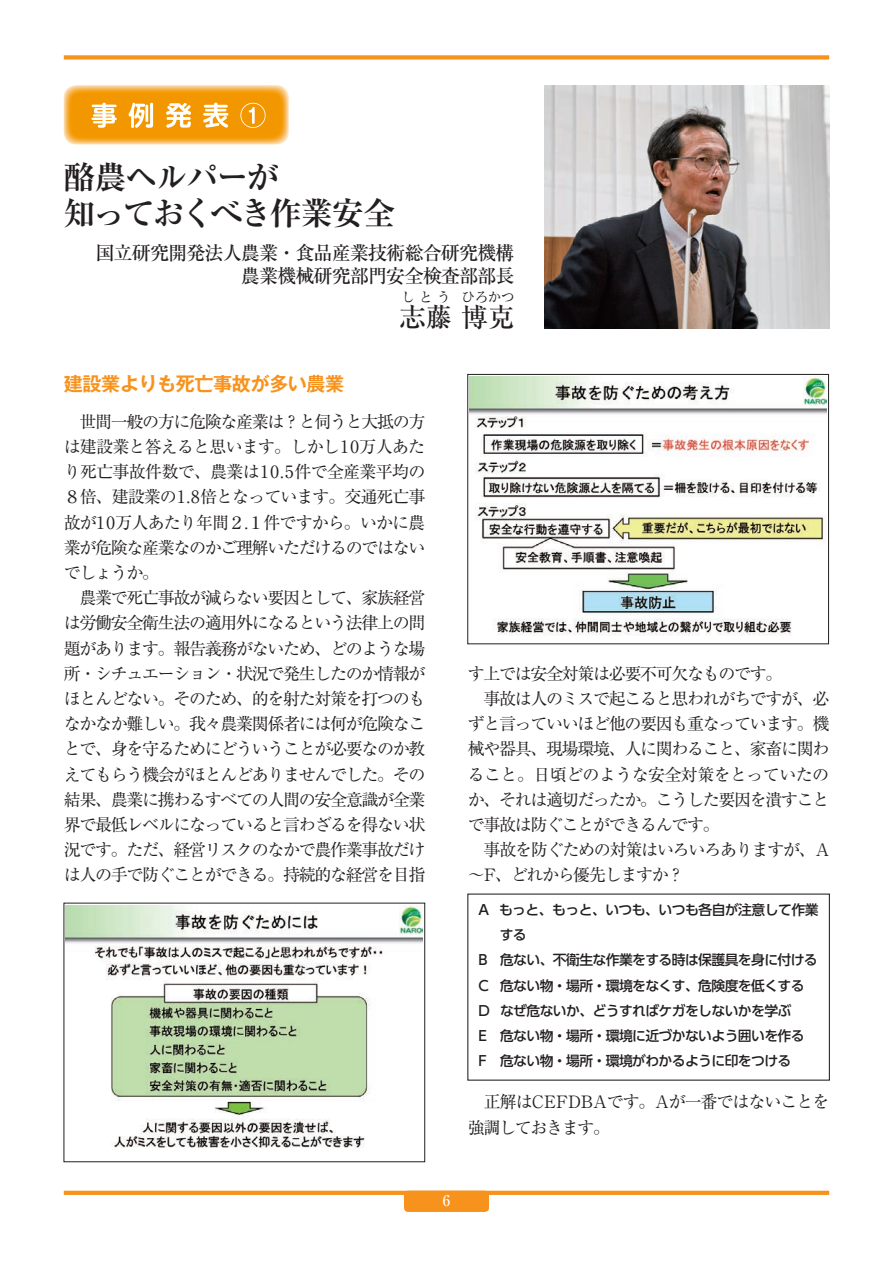
<style>
.page{position:relative;width:893px;height:1263px;background:#fff}
.page>*{position:absolute;margin:0;border:0;box-sizing:border-box;transform-origin:0 0}
.t1{font:700 31.95px/36.2px "Ryumin Pro";letter-spacing:-.05em;color:#231f20}
.t2{font:500 26.55px "Ryumin Pro";color:#231f20}
.t3{font:500 19.2px/23.4px "Ryumin Pro";letter-spacing:-.05em;color:#231f20;text-align:right}
.t4{font:700 19.2px "Gothic MB101 Pro De";letter-spacing:-.025em;color:#f7931d}
.t5{font:16.95px/25.2px "Ryumin Pro";letter-spacing:-.08em;color:#231f20}
.t6{font:16.95px/25.2px "Ryumin Pro";letter-spacing:-.06em;color:#231f20}
.t7{font:500 14.85px "Ryumin Pro";color:#fff}
.t8{font:500 13.8px "UD Shin Go Pro";letter-spacing:-.045em;color:#231f20}
.t9{font:500 13.35px "Ryumin Pro";color:#231f20}
</style>
<div class="page">
<hr style="left:64px;top:1191px;width:765px;height:4px;background:#f7931d">
<div style="left:404px;top:1191px;width:85px;height:21px;background:#f7931d;border-radius:4px"></div>
<div style="left:64px;top:55px;width:765px;height:5px;background:#f7931d"></div>
<img style="left:544px;top:85px;width:285px;height:243px">
<img style="left:66px;top:905px;width:357px;height:243px">
<div style="left:64px;top:903px;width:361px;height:259px;border:1px solid #231f20"></div>
<img style="left:470px;top:377px;width:357px;height:259px">
<div style="left:467px;top:374px;width:362px;height:270px;border:1px solid #231f20"></div>
<img style="left:64px;top:85px;width:225px;height:60px">
<img style="left:91px;top:103px;width:175px;height:25px">
<h1 class="t1" style="left:63px;top:157px;width:333px">酪農ヘルパーが<br>知っておくべき作業安全</h1>
<p class="t3" style="left:95px;top:240px;width:421px">国立研究開発法人農業・食品産業技術総合研究機構農業機械研究部門安全検査部部長</p>
<h2 class="t2" style="left:373px;top:296px;width:143px">　志藤 博克</h2>
<p class="t9" style="left:402px;top:287px;width:50px">しとう</p>
<p class="t9" style="left:461px;top:287px;width:55px">ひろかつ</p>
<p class="t4" style="left:64px;top:367px;width:282px">建設業よりも死亡事故が多い農業</p>
<p class="t5" style="left:64px;top:408px;width:363px">　世間一般の方に危険な産業は？と伺うと大抵の方は建設業と答えると思います。しかし10万人あたり死亡事故件数で、農業は10.5件で全産業平均の<br>８倍、建設業の1.8倍となっています。交通死亡事故が10万人あたり年間２.１件ですから。いかに農業が危険な産業なのかご理解いただけるのではないでしょうか。<br>　農業で死亡事故が減らない要因として、家族経営は労働安全衛生法の適用外になるという法律上の問題があります。報告義務がないため、どのような場所・シチュエーション・状況で発生したのか情報がほとんどない。そのため、的を射た対策を打つのもなかなか難しい。我々農業関係者には何が危険なことで、身を守るためにどういうことが必要なのか教えてもらう機会がほとんどありませんでした。その結果、農業に携わるすべての人間の安全意識が全業界で最低レベルになっていると言わざるを得ない状況です。ただ、経営リスクのなかで農作業事故だけは人の手で防ぐことができる。持続的な経営を目指</p>
<p class="t5" style="left:468px;top:660px;width:363px">す上では安全対策は必要不可欠なものです。<br>　事故は人のミスで起こると思われがちですが、必ずと言っていいほど他の要因も重なっています。機械や器具、現場環境、人に関わること、家畜に関わること。日頃どのような安全対策をとっていたのか、それは適切だったか。こうした要因を潰すことで事故は防ぐことができるんです。<br>　事故を防ぐための対策はいろいろありますが、A～F、どれから優先しますか？</p>
<p class="t8" style="left:478px;top:898px;width:342px">A もっと、もっと、いつも、いつも各自が注意して作業</p>
<p class="t8" style="left:500px;top:924px;width:29px">する</p>
<p class="t8" style="left:478px;top:949px;width:341px">B 危ない、不衛生な作業をする時は保護具を身に付ける</p>
<p class="t8" style="left:478px;top:974px;width:328px">C 危ない物・場所・環境をなくす、危険度を低くする</p>
<p class="t8" style="left:478px;top:999px;width:314px">D なぜ危ないか、どうすればケガをしないかを学ぶ</p>
<p class="t8" style="left:478px;top:1024px;width:328px">E 危ない物・場所・環境に近づかないよう囲いを作る</p>
<p class="t8" style="left:478px;top:1050px;width:314px">F 危ない物・場所・環境がわかるように印をつける</p>
<p class="t6" style="left:468px;top:1088px;width:363px">　正解はCEFDBAです。Aが一番ではないことを強調しておきます。</p>
<p class="t7" style="left:443px;top:1189px;width:9px">6</p>
</div>
